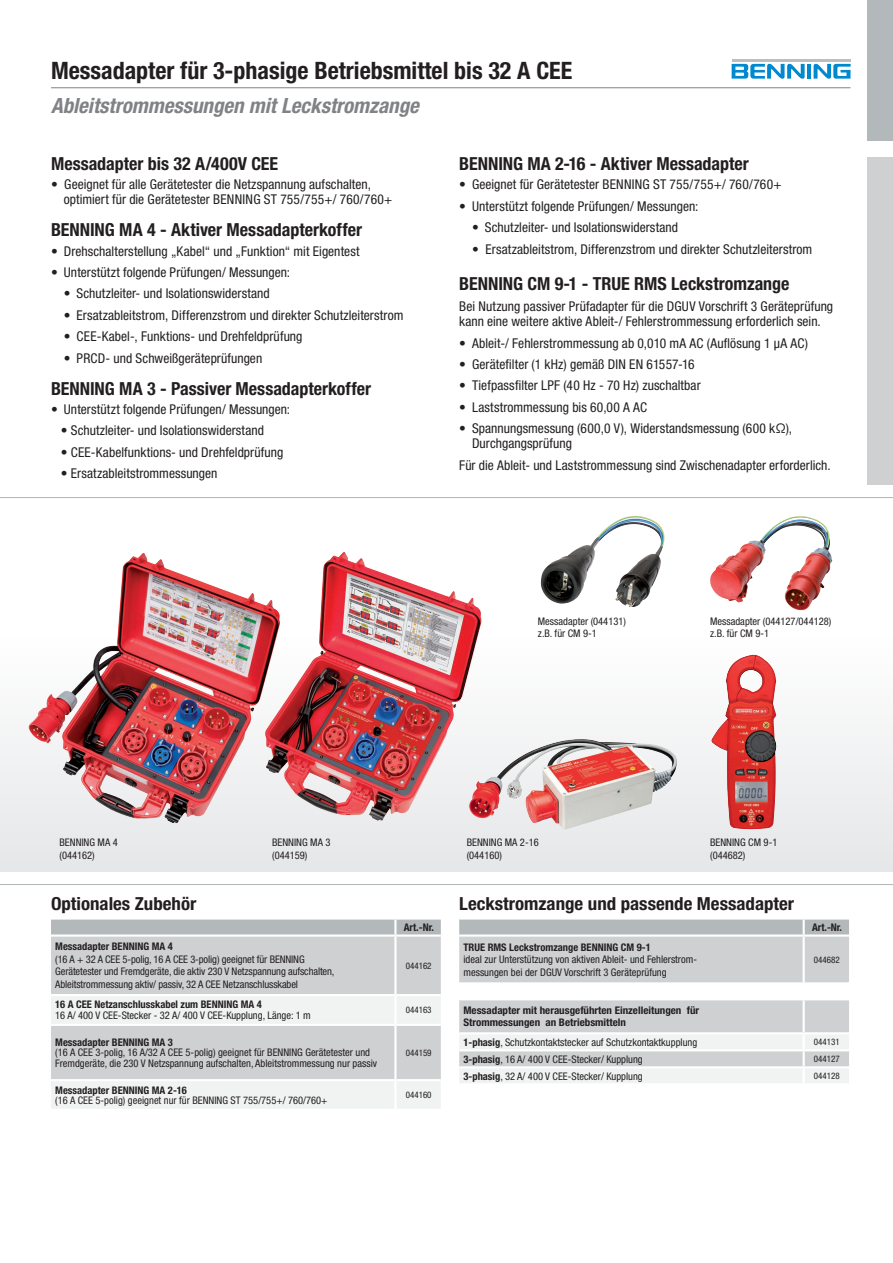
<style>
.page{position:relative;width:893px;height:1263px;background:#fff}
.page>*{position:absolute;margin:0;border:0;box-sizing:border-box;transform-origin:0 0}
.t1{font:700 condensed 24px "Helvetica Neue LT Pro";color:#231f20}
.t2{font:italic 700 condensed 21px "Helvetica Neue LT Pro";color:#808285}
.t3{font:700 condensed 18px "Helvetica Neue LT Pro";color:#231f20}
.t4{font:700 condensed 18px "Helvetica Neue LT Pro";color:#231f20;scale:1.05 1}
.t5{font:condensed 13.5px/15px "Helvetica Neue LT Pro";letter-spacing:.005em;color:#231f20}
.t6{font:condensed 10.5px/12.6px "Helvetica Neue LT Pro";color:#231f20}
.t7{font:700 condensed 10.5px "Helvetica Neue LT Pro";color:#231f20}
.t8{font:700 condensed 10.5px/12.6px "Helvetica Neue LT Pro";color:#231f20;scale:1.05 1}
.t9{font:condensed 9px "Helvetica Neue LT Pro";color:#231f20}
.s1{font-weight:700}
</style>
<div class="page">
<svg style="left:0;top:534px;width:893px;height:338px"></svg>
<div style="left:867px;top:157px;width:26px;height:328px;background:#ced0d2"></div>
<div style="left:867px;top:0;width:26px;height:140px;background:#b3b8ba"></div>
<hr style="left:0;top:497px;width:893px;height:1px;background:#b3b8ba">
<hr style="left:0;top:884px;width:893px;height:1px;background:#b3b8ba">
<hr style="left:51px;top:87px;width:799px;height:1px;background:#808285">
<svg style="left:51px;top:919px;width:390px;height:190px"></svg>
<hr style="left:51px;top:934px;width:344px;height:2px;background:#fff">
<hr style="left:395px;top:934px;width:46px;height:2px;background:#fff">
<hr style="left:394px;top:936px;width:2px;height:58px;background:#fff">
<hr style="left:51px;top:994px;width:344px;height:2px;background:#fff">
<hr style="left:395px;top:994px;width:46px;height:2px;background:#fff">
<hr style="left:394px;top:996px;width:2px;height:28px;background:#fff">
<hr style="left:51px;top:1024px;width:344px;height:2px;background:#fff">
<hr style="left:395px;top:1024px;width:46px;height:2px;background:#fff">
<hr style="left:394px;top:1026px;width:2px;height:53px;background:#fff">
<hr style="left:51px;top:1079px;width:344px;height:2px;background:#fff">
<hr style="left:395px;top:1079px;width:46px;height:2px;background:#fff">
<hr style="left:394px;top:1081px;width:2px;height:28px;background:#fff">
<img style="left:28px;top:553px;width:115px;height:190px">
<img style="left:540px;top:516px;width:124px;height:91px">
<img style="left:709px;top:516px;width:124px;height:94px">
<img style="left:710px;top:655px;width:66px;height:174px">
<svg style="left:459px;top:919px;width:390px;height:164px"></svg>
<img style="left:264px;top:552px;width:218px;height:269px">
<img style="left:468px;top:742px;width:102px;height:81px">
<hr style="left:732px;top:59px;width:119px;height:3px;background:#bcbdc0">
<hr style="left:807px;top:64px;width:4px;height:15px;background:#0089cf">
<svg style="left:732px;top:64px;width:73px;height:15px"></svg>
<svg style="left:814px;top:64px;width:37px;height:15px"></svg>
<h1 class="t1" style="left:51px;top:56px;width:523px">Messadapter für 3-phasige Betriebsmittel bis 32 A CEE</h1>
<h2 class="t2" style="left:51px;top:92px;width:369px">Ableitstrommessungen mit Leckstromzange</h2>
<h3 class="t3" style="left:51px;top:153px;width:229px">Messadapter bis 32 A/400V CEE</h3>
<p class="t5" style="left:64px;top:177px;width:330px;text-indent:-13px">• Geeignet für alle Gerätetester die Netzspannung aufschalten, optimiert für die Gerätetester BENNING ST 755/755+/ 760/760+</p>
<h3 class="t3" style="left:51px;top:219px;width:313px">BENNING MA 4 - Aktiver Messadapterkoffer</h3>
<p class="t5" style="left:51px;top:243px;width:310px">• Drehschalterstellung „Kabel“ und „Funktion“ mit Eigentest</p>
<p class="t5" style="left:51px;top:265px;width:241px">• Unterstützt folgende Prüfungen/ Messungen:</p>
<p class="t5" style="left:64px;top:286px;width:207px">• Schutzleiter- und Isolationswiderstand</p>
<p class="t5" style="left:64px;top:307px;width:341px">• Ersatzableitstrom, Differenzstrom und direkter Schutzleiterstrom</p>
<p class="t5" style="left:64px;top:329px;width:240px">• CEE-Kabel-, Funktions- und Drehfeldprüfung</p>
<p class="t5" style="left:64px;top:350px;width:200px">• PRCD- und Schweißgeräteprüfungen</p>
<h3 class="t3" style="left:51px;top:377px;width:322px">BENNING MA 3 - Passiver Messadapterkoffer</h3>
<p class="t5" style="left:51px;top:401px;width:241px">• Unterstützt folgende Prüfungen/ Messungen:</p>
<p class="t5" style="left:61px;top:423px;width:205px">• Schutzleiter- und Isolationswiderstand</p>
<p class="t5" style="left:61px;top:444px;width:224px">• CEE-Kabelfunktions- und Drehfeldprüfung</p>
<p class="t5" style="left:61px;top:466px;width:158px">• Ersatzableitstrommessungen</p>
<h3 class="t3" style="left:459px;top:153px;width:291px">BENNING MA 2-16 - Aktiver Messadapter</h3>
<p class="t5" style="left:459px;top:177px;width:324px">• Geeignet für Gerätetester BENNING ST 755/755+/ 760/760+</p>
<p class="t5" style="left:459px;top:198px;width:241px">• Unterstützt folgende Prüfungen/ Messungen:</p>
<p class="t5" style="left:472px;top:220px;width:207px">• Schutzleiter- und Isolationswiderstand</p>
<p class="t5" style="left:472px;top:241px;width:342px">• Ersatzableitstrom, Differenzstrom und direkter Schutzleiterstrom</p>
<h3 class="t3" style="left:459px;top:273px;width:332px">BENNING CM 9-1 - TRUE RMS Leckstromzange</h3>
<p class="t5" style="left:459px;top:299px;width:375px">Bei Nutzung passiver Prüfadapter für die DGUV Vorschrift 3 Geräteprüfung kann eine weitere aktive Ableit-/ Fehlerstrommessung erforderlich sein.</p>
<p class="t5" style="left:459px;top:335px;width:350px">• Ableit-/ Fehlerstrommessung ab 0,010 mA AC (Auflösung 1 µA AC)</p>
<p class="t5" style="left:459px;top:357px;width:237px">• Gerätefilter (1 kHz) gemäß DIN EN 61557-16</p>
<p class="t5" style="left:459px;top:378px;width:243px">• Tiefpassfilter LPF (40 Hz - 70 Hz) zuschaltbar</p>
<p class="t5" style="left:459px;top:399px;width:189px">• Laststrommessung bis 60,00 A AC</p>
<p class="t5" style="left:472px;top:421px;width:322px;text-indent:-13px">• Spannungsmessung (600,0 V), Widerstandsmessung (600 kΩ),<br>Durchgangsprüfung</p>
<p class="t5" style="left:459px;top:457px;width:373px">Für die Ableit- und Laststrommessung sind Zwischenadapter erforderlich.</p>
<p class="t6" style="left:538px;top:615px;width:90px">Messadapter (044131) z.B. für CM 9-1</p>
<p class="t6" style="left:710px;top:615px;width:123px">Messadapter (044127/044128) z.B. für CM 9-1</p>
<p class="t6" style="left:60px;top:836px;width:60px">BENNING MA 4 (044162)</p>
<h3 class="t4" style="left:51px;top:893px;width:140px">Optionales Zubehör</h3>
<p class="t6" style="left:272px;top:836px;width:60px">BENNING MA 3 (044159)</p>
<p class="t7" style="left:404px;top:921px;width:32px">Art.-Nr.</p>
<p class="t7" style="left:55px;top:940px;width:119px">Messadapter BENNING MA 4</p>
<p class="t6" style="left:55px;top:953px;width:281px">(16 A + 32 A CEE 5-polig, 16 A CEE 3-polig) geeignet für BENNING<br>Gerätetester und Fremdgeräte, die aktiv 230 V Netzspannung aufschalten,<br>Ableitstrommessung aktiv/ passiv, 32 A CEE Netzanschlusskabel</p>
<p class="t9" style="left:406px;top:960px;width:27px">044162</p>
<p class="t7" style="left:55px;top:998px;width:208px">16 A CEE Netzanschlusskabel zum BENNING MA 4</p>
<p class="t6" style="left:55px;top:1009px;width:257px">16 A/ 400 V CEE-Stecker - 32 A/ 400 V CEE-Kupplung, Länge: 1 m</p>
<p class="t9" style="left:406px;top:1005px;width:27px">044163</p>
<p class="t7" style="left:55px;top:1036px;width:119px">Messadapter BENNING MA 3</p>
<p class="t6" style="left:55px;top:1047px;width:323px;line-height:10.5px">(16 A CEE 3-polig, 16 A/32 A CEE 5-polig) geeignet für BENNING Gerätetester und<br>Fremdgeräte, die 230 V Netzspannung aufschalten, Ableitstrommessung nur passiv</p>
<p class="t9" style="left:406px;top:1047px;width:27px">044159</p>
<p class="t7" style="left:55px;top:1083px;width:133px">Messadapter BENNING MA 2-16</p>
<p class="t6" style="left:55px;top:1094px;width:274px">(16 A CEE 5-polig) geeignet nur für BENNING ST 755/755+/ 760/760+</p>
<p class="t9" style="left:406px;top:1090px;width:27px">044160</p>
<p class="t6" style="left:467px;top:836px;width:74px">BENNING MA 2-16 (044160)</p>
<p class="t6" style="left:710px;top:836px;width:69px">BENNING CM 9-1 (044682)</p>
<h3 class="t4" style="left:459px;top:893px;width:320px">Leckstromzange und passende Messadapter</h3>
<p class="t7" style="left:812px;top:921px;width:32px">Art.-Nr.</p>
<p class="t7" style="left:463px;top:940px;width:189px">TRUE RMS Leckstromzange BENNING CM 9-1</p>
<p class="t6" style="left:463px;top:953px;width:235px">ideal zur Unterstützung von aktiven Ableit- und Fehlerstrom&shy;messungen bei der DGUV Vorschrift 3 Geräteprüfung</p>
<p class="t9" style="left:814px;top:954px;width:27px">044682</p>
<p class="t8" style="left:463px;top:1004px;width:226px">Messadapter mit herausgeführten Einzelleitungen für<br>Strommessungen an Betriebsmitteln</p>
<p class="t6" style="left:463px;top:1035px;width:235px"><span class="s1">1-phasig</span>, Schutzkontaktstecker auf Schutzkontaktkupplung</p>
<p class="t9" style="left:814px;top:1037px;width:27px">044131</p>
<p class="t6" style="left:463px;top:1052px;width:181px"><span class="s1">3-phasig</span>, 16 A/ 400 V CEE-Stecker/ Kupplung</p>
<p class="t9" style="left:814px;top:1054px;width:27px">044127</p>
<p class="t6" style="left:463px;top:1069px;width:181px"><span class="s1">3-phasig</span>, 32 A/ 400 V CEE-Stecker/ Kupplung</p>
<p class="t9" style="left:814px;top:1071px;width:27px">044128</p>
</div>
